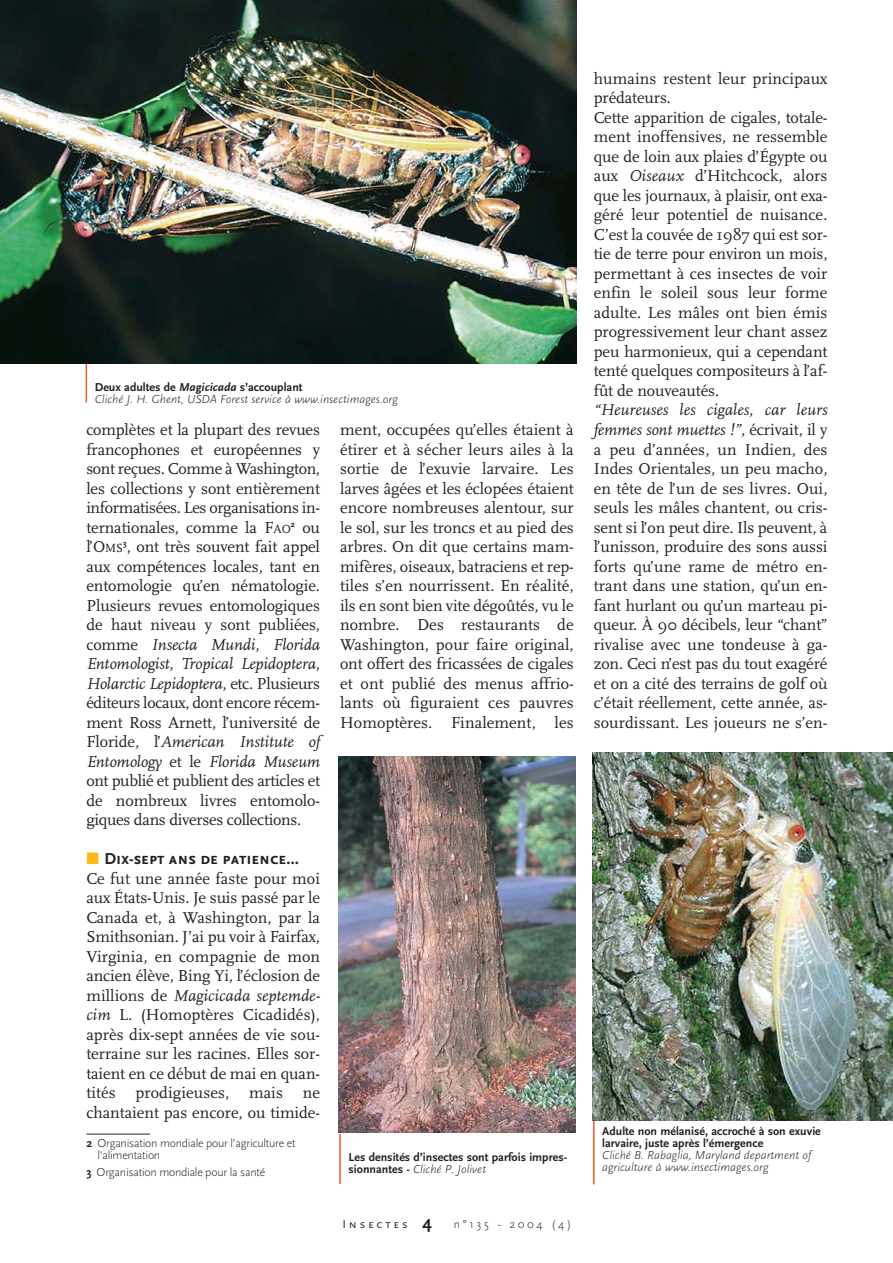
<style>
.page{position:relative;width:893px;height:1263px;background:#fff}
.page>*{position:absolute;margin:0;border:0;box-sizing:border-box;transform-origin:0 0}
.t1{font:16.5px/19.5px "Scala";color:#231f20;text-align:justify}
.t2{font:700 16.5px "Scala Sans Caps";letter-spacing:-.005em;color:#231f20}
.t3{font:italic 300 12px/12px "Scala Sans";color:#231f20}
.t4{font:700 12px/12px "Scala Sans";color:#231f20}
.t5{font:300 12px/12px "Scala Sans";letter-spacing:-.02em;color:#231f20}
.s1{font-weight:700;font-style:normal}
.s2{font-weight:700}
.s3{font-size:12.3px}
.s4{font-style:italic}
.s5{color:#fdb813}
.s6{font-weight:300;font-style:italic}
.s7{font-family:"Scala Sans Caps";font-weight:400}
.s8{font-weight:700;font-size:18px}
</style>
<div class="page">
<hr style="left:593px;top:1099px;width:1px;height:85px;background:#f15a22">
<img style="left:592px;top:752px;width:301px;height:368px">
<hr style="left:86px;top:354px;width:1px;height:48px;background:#f15a22">
<img style="left:0;top:0;width:576px;height:363px">
<hr style="left:339px;top:1112px;width:2px;height:72px;background:#f15a22">
<img style="left:339px;top:756px;width:236px;height:376px">
<hr style="left:86px;top:1134px;width:64px;height:1px;background:#231f20">
<p class="t3" style="left:95px;top:382px;width:304px"><span class="s1">Deux adultes de</span> <span class="s2">Magicicada</span> <span class="s1">s’accouplant<br></span>Cliché J. H. Ghent, USDA Forest service à www.insectimages.org</p>
<p class="t1" style="left:86px;top:421px;width:235px">complètes et la plupart des revues francophones et européennes y sont reçues. Comme à Washington, les collections y sont entièrement informatisées. Les organisations in&shy;ternationales, comme la F<span class="s3">AO</span><sup>2</sup> ou l’O<span class="s3">MS</span><sup>3</sup>, ont très souvent fait appel aux compétences locales, tant en entomologie qu’en nématologie.<br>Plusieurs revues entomologiques de haut niveau y sont publiées, comme <span class="s4">Insecta Mundi</span>, <span class="s4">Florida Entomologist</span>, <span class="s4">Tropical Lepidoptera</span>, <span class="s4">Holarctic Lepidoptera</span>, etc. Plusieurs éditeurs locaux, dont encore récem&shy;ment Ross Arnett, l’université de Floride, l’<span class="s4">American Institute of Entomology</span> et le <span class="s4">Florida Museum </span>ont publié et publient des articles et de nombreux livres entomolo&shy;giques dans diverses collections.</p>
<p class="t2" style="left:86px;top:849px;width:214px"><span class="s5">■</span> Dix-sept ans de patience…</p>
<p class="t1" style="left:86px;top:870px;width:235px">Ce fut une année faste pour moi aux États-Unis. Je suis passé par le Canada et, à Washington, par la Smithsonian. J’ai pu voir à Fairfax, Virginia, en compagnie de mon ancien élève, Bing Yi, l’éclosion de millions de <span class="s4">Magicicada septemde&shy;cim</span> L. (Homoptères Cicadidés), après dix-sept années de vie sou&shy;terraine sur les racines. Elles sor&shy;taient en ce début de mai en quan&shy;tités prodigieuses, mais ne chantaient pas encore, ou timide-</p>
<p class="t5" style="left:97px;top:1138px;width:200px;text-indent:-11px"><span class="s2">2</span> Organisation mondiale pour l’agriculture et l’alimentation</p>
<p class="t5" style="left:86px;top:1166px;width:180px"><span class="s2">3</span> Organisation mondiale pour la santé</p>
<p class="t1" style="left:340px;top:421px;width:235px">ment, occupées qu’elles étaient à étirer et à sécher leurs ailes à la sortie de l’exuvie larvaire. Les larves âgées et les éclopées étaient encore nombreuses alentour, sur le sol, sur les troncs et au pied des arbres. On dit que certains mam&shy;mifères, oiseaux, batraciens et rep&shy;tiles s’en nourrissent. En réalité, ils en sont bien vite dégoûtés, vu le nombre. Des restaurants de Washington, pour faire original, ont offert des fricassées de cigales et ont publié des menus affrio&shy;lants où figuraient ces pauvres Homoptères. Finalement, les</p>
<p class="t4" style="left:349px;top:1152px;width:220px">Les densités d’insectes sont parfois impres&shy;sionnantes - <span class="s6">Cliché P. Jolivet</span></p>
<p class="t5" style="left:343px;top:1219px;width:230px"><span class="s7">Insectes</span> <span class="s8">4</span> n°135 - 2004 (4)</p>
<p class="t1" style="left:594px;top:70px;width:235px;text-align:left">humains restent leur principaux prédateurs.<br>Cette apparition de cigales, totale&shy;ment inoffensives, ne ressemble que de loin aux plaies d’Égypte ou aux <span class="s4">Oiseaux</span> d’Hitchcock, alors que les journaux, à plaisir, ont exa&shy;géré leur potentiel de nuisance.<br>C’est la couvée de 1987 qui est sor&shy;tie de terre pour environ un mois, permettant à ces insectes de voir enfin le soleil sous leur forme adulte. Les mâles ont bien émis progressivement leur chant assez peu harmonieux, qui a cependant tenté quelques compositeurs à l’af&shy;fût de nouveautés.</p>
<p class="t1" style="left:594px;top:402px;width:235px"><span class="s4">“Heureuses les cigales, car leurs femmes sont muettes !”</span>, écrivait, il y a peu d’années, un Indien, des Indes Orientales, un peu macho, en tête de l’un de ses livres. Oui, seuls les mâles chantent, ou cris&shy;sent si l’on peut dire. Ils peuvent, à l’unisson, produire des sons aussi forts qu’une rame de métro en&shy;trant dans une station, qu’un en&shy;fant hurlant ou qu’un marteau pi&shy;queur. À 90 décibels, leur “chant” rivalise avec une tondeuse à ga&shy;zon. Ceci n’est pas du tout exagéré et on a cité des terrains de golf où c’était réellement, cette année, as&shy;sourdissant. Les joueurs ne s’en-</p>
<p class="t4" style="left:602px;top:1126px;width:220px">Adulte non mélanisé, accroché à son exuvie larvaire, juste après l’émergence</p>
<p class="t3" style="left:602px;top:1151px;width:211px">Cliché B. Rabaglia, Maryland department of agriculture à www.insectimages.org</p>
</div>
